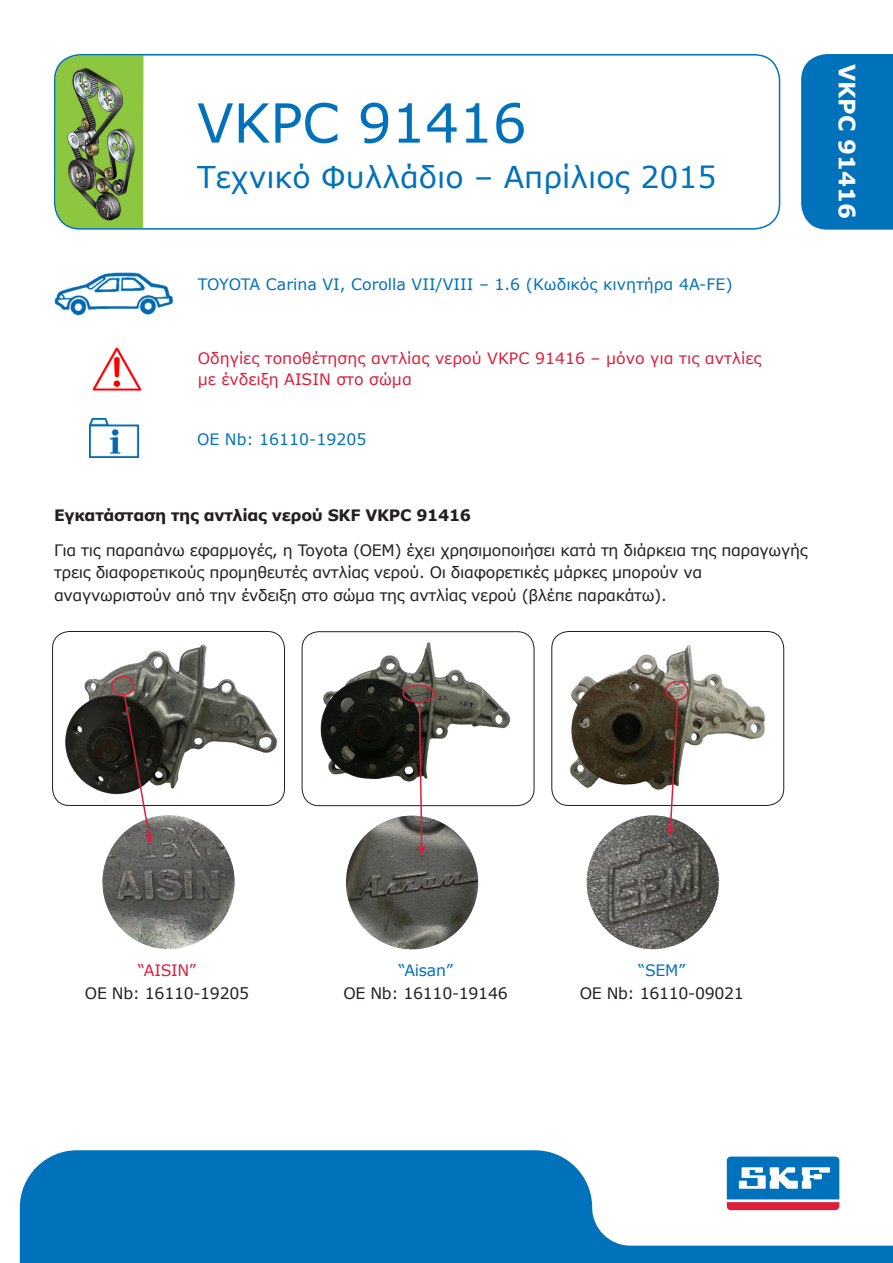
<style>
.page{position:relative;width:893px;height:1263px;background:#fff}
.page>*{position:absolute;margin:0;border:0;box-sizing:border-box;transform-origin:0 0}
.aa_title_head{font:54px "Verdana";letter-spacing:-.005em;color:#0072bc}
.aa_title_head-2{font:30px "Verdana";color:#0072bc}
.ac_title_head_side{font:700 22.5px "Verdana";color:#fff}
.ai_body{font:15.75px/22.5px "Verdana";letter-spacing:-.02em;color:#231f20}
.ae_icon_title_red{font:15.75px/21px "Verdana";color:#da1f3d}
.ad_icon_title{font:15.75px "Verdana";color:#0072bc}
.ai_body-2{font:700 15.75px "Verdana";letter-spacing:-.02em;color:#231f20}
.ai_body-3{font:15.75px "Verdana";letter-spacing:-.02em;color:#0072bc}
.ai_body-4{font:15.75px "Verdana";letter-spacing:-.02em;color:#da1f3d}
</style>
<div class="page">
<img style="left:55px;top:55px;width:89px;height:172px">
<img style="left:54px;top:272px;width:119px;height:43px">
<img style="left:92px;top:347px;width:50px;height:44px">
<div style="left:801px;top:54px;width:92px;height:176px;background:#0072bc"></div>
<img style="left:66px;top:65px;width:74px;height:158px">
<div style="left:54px;top:54px;width:726px;height:176px;border:2px solid #0072bc;border-radius:26px"></div>
<img style="left:89px;top:418px;width:49px;height:40px">
<svg style="left:20px;top:1150px;width:873px;height:113px;fill:#0072bc"></svg>
<svg style="left:724px;top:1154px;width:118px;height:59px"></svg>
<svg style="left:727px;top:1156px;width:112px;height:54px"></svg>
<img style="left:302px;top:632px;width:232px;height:174px">
<div style="left:302px;top:631px;width:232px;height:175px;border:1px solid #231f20;border-radius:17px"></div>
<img style="left:346px;top:815px;width:132px;height:134px">
<svg style="left:418px;top:702px;width:7px;height:154px"></svg>
<div style="left:402px;top:684px;width:33px;height:19px;border:2px solid #da1f3d;border-radius:50%"></div>
<img style="left:53px;top:631px;width:231px;height:174px">
<div style="left:52px;top:631px;width:233px;height:175px;border:1px solid #231f20;border-radius:17px"></div>
<img style="left:102px;top:815px;width:133px;height:134px">
<svg style="left:123px;top:692px;width:30px;height:153px"></svg>
<div style="left:111px;top:676px;width:24px;height:19px;border:2px solid #da1f3d;border-radius:50%"></div>
<img style="left:552px;top:631px;width:232px;height:174px">
<div style="left:552px;top:631px;width:232px;height:175px;border:1px solid #231f20;border-radius:17px"></div>
<img style="left:587px;top:815px;width:132px;height:134px">
<svg style="left:667px;top:698px;width:12px;height:138px"></svg>
<div style="left:665px;top:681px;width:23px;height:20px;border:2px solid #da1f3d;border-radius:50%"></div>
<p class="aa_title_head" style="left:197px;top:86px;width:331px">VKPC 91416</p>
<p class="aa_title_head-2" style="left:197px;top:156px;width:521px">Τεχνικό Φυλλάδιο – Απρίλιος 2015</p>
<p class="ad_icon_title" style="left:198px;top:274px;width:536px">TOYOTA Carina VI, Corolla VII/VIII – 1.6 (Κωδικός κινητήρα 4A-FE)</p>
<p class="ae_icon_title_red" style="left:198px;top:348px;width:565px">Οδηγίες τοποθέτησης αντλίας νερού VKPC 91416 – μόνο για τις αντλίες με ένδειξη AISIN στο σώμα</p>
<p class="ad_icon_title" style="left:197px;top:428px;width:171px">OE Nb: 16110-19205</p>
<p class="ai_body-2" style="left:54px;top:504px;width:419px">Εγκατάσταση της αντλίας νερού SKF VKPC 91416</p>
<p class="ai_body" style="left:54px;top:538px;width:755px">Για τις παραπάνω εφαρμογές, η Toyota (OEM) έχει χρησιμοποιήσει κατά τη διάρκεια της παραγωγής τρεις διαφορετικούς προμηθευτές αντλίας νερού. Οι διαφορετικές μάρκες μπορούν να αναγνωριστούν από την ένδειξη στο σώμα της αντλίας νερού (βλέπε παρακάτω).</p>
<p class="ac_title_head_side" style="left:863px;top:64px;width:157px;rotate:90deg">VKPC 91416</p>
<p class="ai_body-4" style="left:138px;top:960px;width:60px">“AISIN”</p>
<p class="ai_body" style="left:85px;top:981px;width:166px">OE Nb: 16110-19205</p>
<p class="ai_body-3" style="left:398px;top:960px;width:56px">“Aisan”</p>
<p class="ai_body" style="left:344px;top:981px;width:166px">OE Nb: 16110-19146</p>
<p class="ai_body-3" style="left:638px;top:960px;width:49px">“SEM”</p>
<p class="ai_body" style="left:580px;top:981px;width:166px">OE Nb: 16110-09021</p>
</div>
